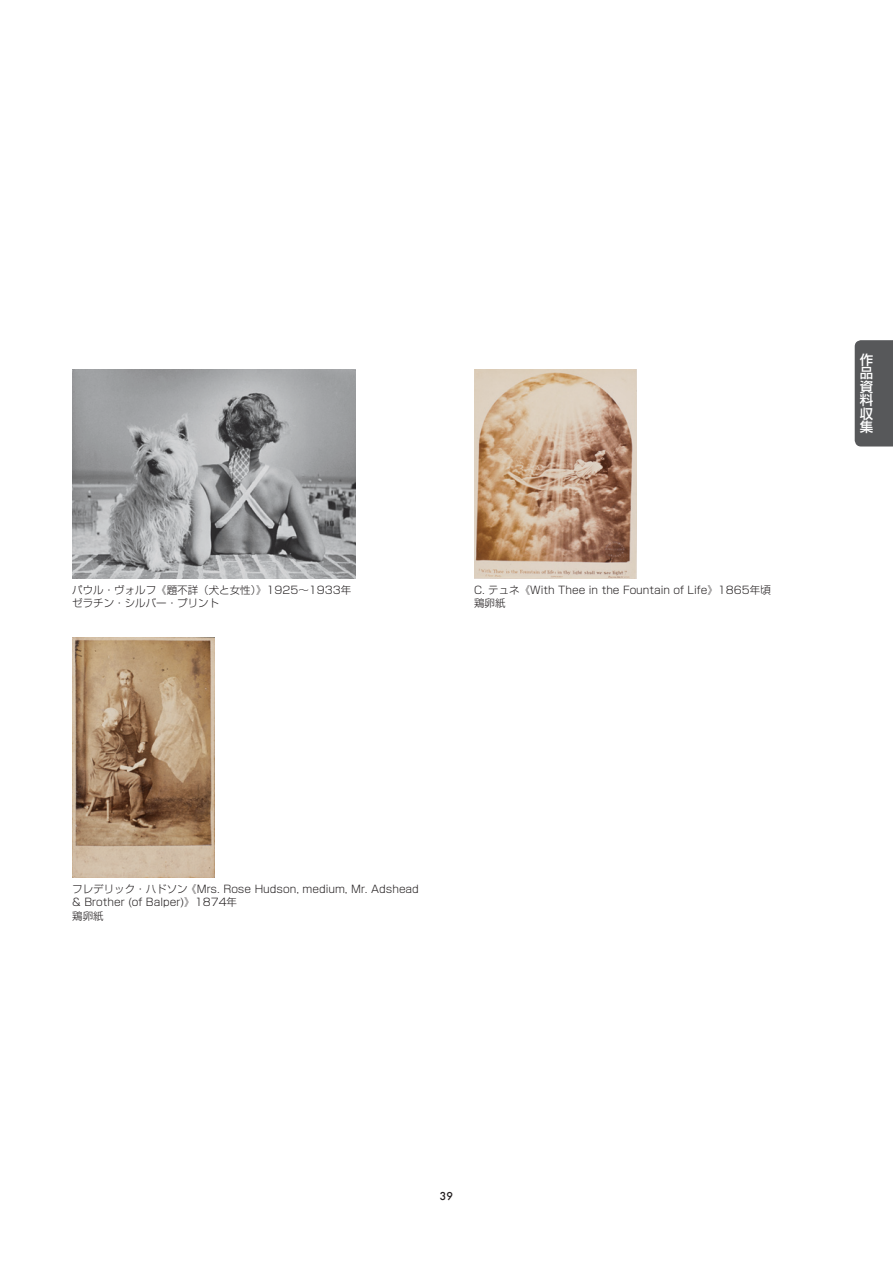
<style>
.page{position:relative;width:893px;height:1263px;background:#fff}
.page>*{position:absolute;margin:0;border:0;box-sizing:border-box;transform-origin:0 0}
.t1{font:500 13.5px/13.5px "Shin Go Pro";color:#fff;text-align:justify}
.t2{font:500 10.65px "Futura";color:#231f20}
.t3{font:300 10.5px/13.5px "Shin Go Pro";color:#231f20}
</style>
<div class="page">
<div style="left:855px;top:340px;width:38px;height:106px;background:#57585a"></div>
<img style="left:72px;top:370px;width:283px;height:208px">
<img style="left:474px;top:370px;width:162px;height:208px">
<img style="left:72px;top:638px;width:143px;height:239px">
<p class="t3" style="left:72px;top:582px;width:281px">パウル・ヴォルフ《題不詳（犬と女性）》1925〜1933年ゼラチン・シルバー・プリント</p>
<p class="t3" style="left:474px;top:582px;width:298px">C. テュネ《With Thee in the Fountain of Life》1865年頃鶏卵紙</p>
<p class="t1" style="left:860px;top:351px;width:15px">作品資料収集</p>
<p class="t3" style="left:72px;top:881px;width:348px">フレデリック・ハドソン《Mrs. Rose Hudson, medium, Mr. Adshead &amp; Brother (of Balper)》1874年<br>鶏卵紙</p>
<p class="t2" style="left:440px;top:1189px;width:15px">39</p>
</div>
